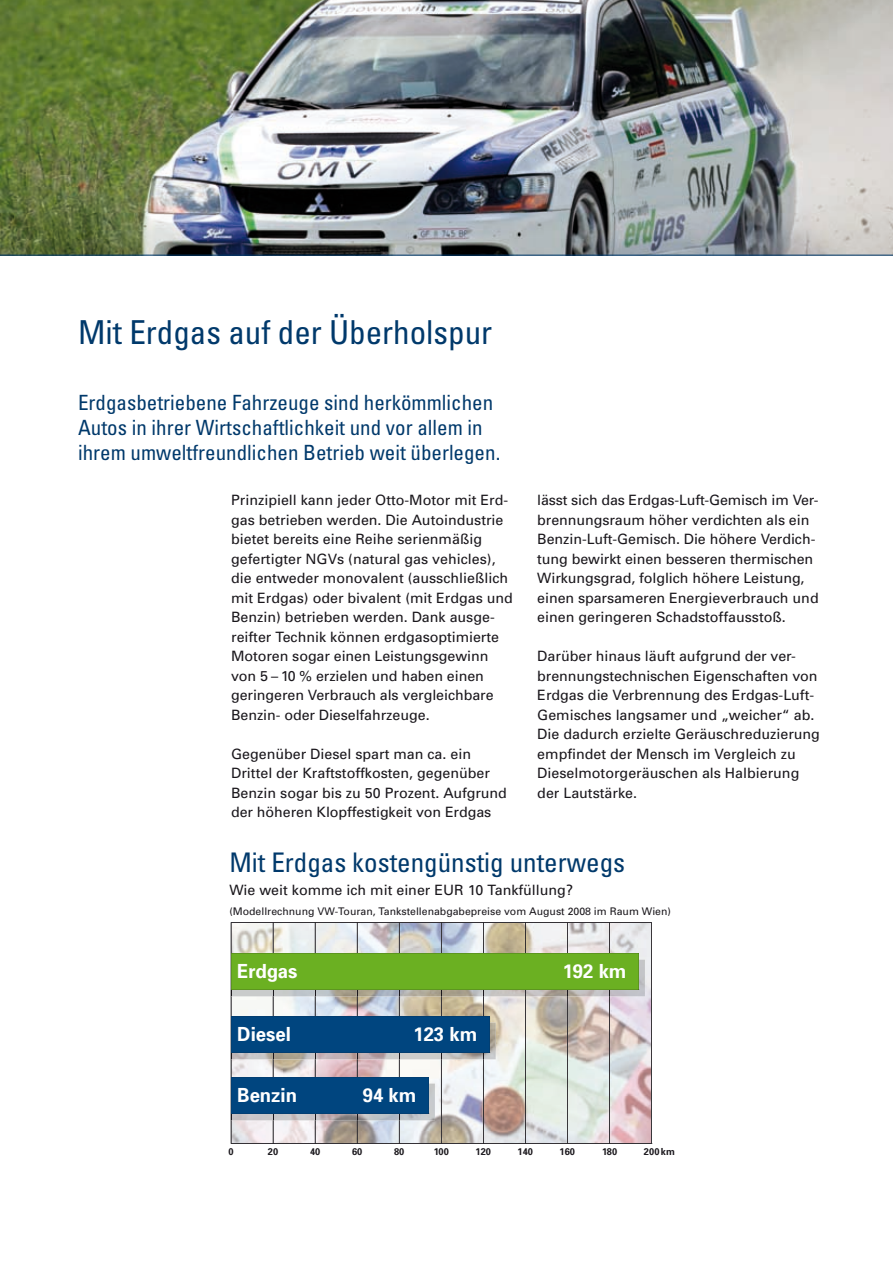
<style>
.page{position:relative;width:893px;height:1263px;background:#fff}
.page>*{position:absolute;margin:0;border:0;box-sizing:border-box;transform-origin:0 0}
.t1{font:condensed 33px "Univers";color:#00396b}
.t2{font:condensed 27px "Univers";color:#00396b}
.t3{font:condensed 21px/25.2px "Univers";color:#00396b}
.t4{font:700 19.5px "Univers";color:#fff;scale:.95 1}
.t5{font:14.25px/19.5px "Univers";color:#1a171c}
.t6{font:10.5px "Univers";color:#1a171c}
.t7{font:700 9.75px "Univers";color:#1a171c;scale:.95 1}
</style>
<div class="page">
<hr style="left:892px;top:0;width:1px;height:740px;background:#00396b">
<img style="left:0;top:0;width:893px;height:255px">
<hr style="left:0;top:255px;width:893px;height:1px;background:#00396b">
<svg style="left:231px;top:922px;width:421px;height:222px;background:#9aafa1"></svg>
<h1 class="t1" style="left:78px;top:311px;width:416px">Mit Erdgas auf der Überholspur</h1>
<h3 class="t3" style="left:78px;top:389px;width:424px">Erdgasbetriebene Fahrzeuge sind herkömmlichen<br>Autos in ihrer Wirtschaftlichkeit und vor allem in ihrem umweltfreundlichen Betrieb weit überlegen.</h3>
<p class="t5" style="left:231px;top:490px;width:283px">Prinzipiell kann jeder Otto-Motor mit Erd&shy;gas betrieben werden. Die Autoindustrie bietet bereits eine Reihe serienmäßig gefertigter NGVs (natural gas vehicles), die entweder monovalent (ausschließlich mit Erdgas) oder bivalent (mit Erdgas und Benzin) betrieben werden. Dank ausge&shy;reifter Technik können erdgasoptimierte Motoren sogar einen Leistungsgewinn von 5 – 10 % erzielen und haben einen geringeren Verbrauch als vergleichbare Benzin- oder Dieselfahrzeuge.</p>
<p class="t5" style="left:231px;top:744px;width:277px">Gegenüber Diesel spart man ca. ein Drittel der Kraftstoffkosten, gegenüber Benzin sogar bis zu 50 Prozent. Aufgrund der höheren Klopffestigkeit von Erdgas</p>
<p class="t5" style="left:537px;top:490px;width:283px">lässt sich das Erdgas-Luft-Gemisch im Ver&shy;brennungsraum höher verdichten als ein Benzin-Luft-Gemisch. Die höhere Verdich&shy;tung bewirkt einen besseren thermischen Wirkungsgrad, folglich höhere Leistung, einen sparsameren Energieverbrauch und einen geringeren Schadstoffausstoß.</p>
<p class="t5" style="left:537px;top:646px;width:284px">Darüber hinaus läuft aufgrund der ver&shy;brennungstechnischen Eigenschaften von Erdgas die Verbrennung des Erdgas-Luft-Gemisches langsamer und „weicher“ ab.<br>Die dadurch erzielte Geräuschreduzierung empfindet der Mensch im Vergleich zu Dieselmotorgeräuschen als Halbierung der Lautstärke.</p>
<h2 class="t2" style="left:229px;top:845px;width:397px">Mit Erdgas kostengünstig unterwegs</h2>
<p class="t5" style="left:229px;top:880px;width:345px">Wie weit komme ich mit einer EUR 10 Tankfüllung?</p>
<p class="t6" style="left:229px;top:904px;width:443px">(Modellrechnung VW-Touran, Tankstellenabgabepreise vom August 2008 im Raum Wien)</p>
<h3 class="t4" style="left:237px;top:959px;width:65px">Erdgas</h3>
<h3 class="t4" style="left:563px;top:959px;width:68px">192 km</h3>
<h3 class="t4" style="left:237px;top:1022px;width:58px">Diesel</h3>
<h3 class="t4" style="left:413px;top:1022px;width:69px">123 km</h3>
<h3 class="t4" style="left:237px;top:1083px;width:64px">Benzin</h3>
<h3 class="t4" style="left:363px;top:1083px;width:58px">94 km</h3>
<p class="t7" style="left:229px;top:1146px;width:7px">0</p>
<p class="t7" style="left:268px;top:1146px;width:12px">20</p>
<p class="t7" style="left:310px;top:1146px;width:12px">40</p>
<p class="t7" style="left:352px;top:1146px;width:12px">60</p>
<p class="t7" style="left:394px;top:1146px;width:12px">80</p>
<p class="t7" style="left:434px;top:1146px;width:17px">100</p>
<p class="t7" style="left:476px;top:1146px;width:18px">120</p>
<p class="t7" style="left:518px;top:1146px;width:18px">140</p>
<p class="t7" style="left:560px;top:1146px;width:18px">160</p>
<p class="t7" style="left:602px;top:1146px;width:18px">180</p>
<p class="t7" style="left:644px;top:1146px;width:34px">200 km</p>
</div>
